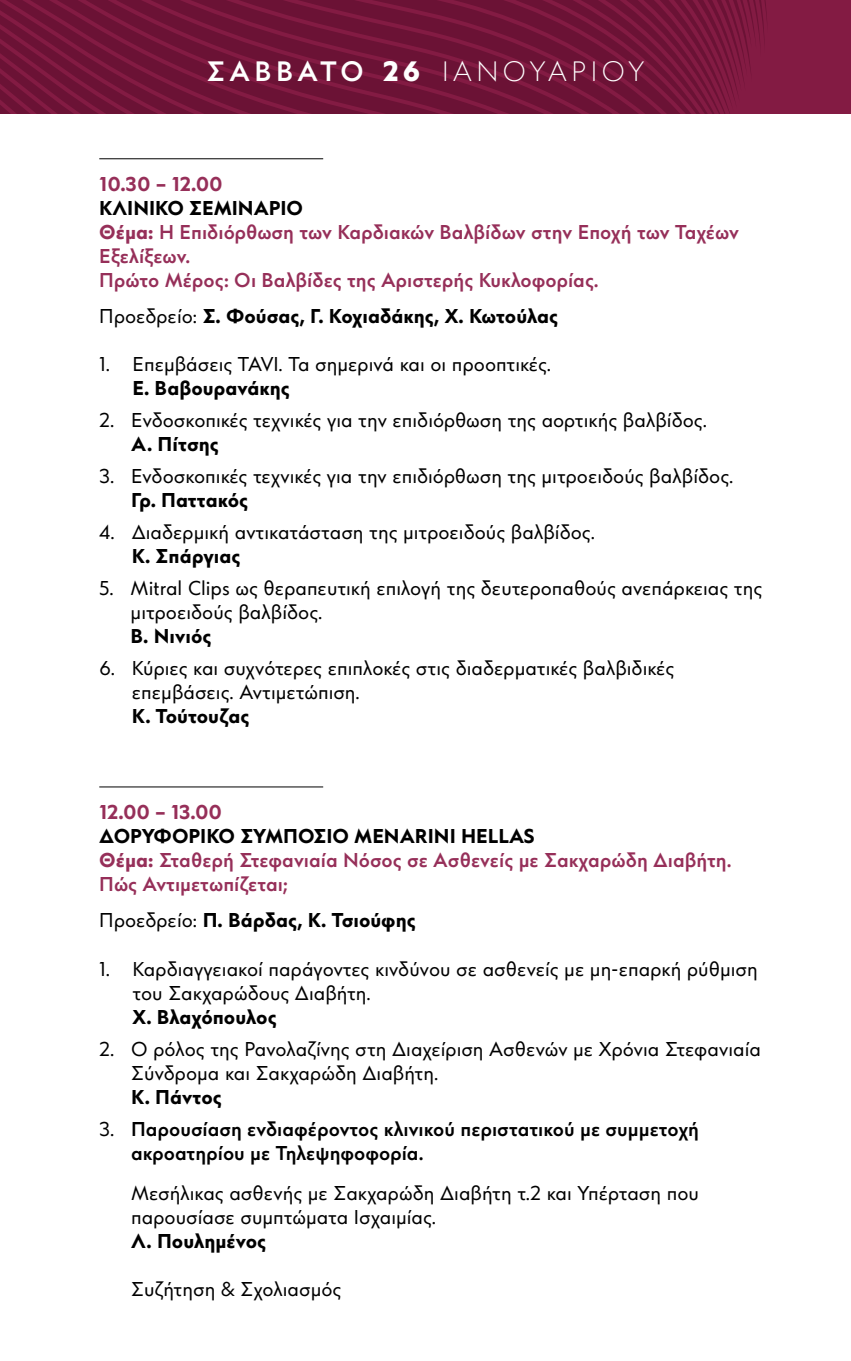
<style>
.page{position:relative;width:851px;height:1361px;background:#fff}
.page>*{position:absolute;margin:0;border:0;box-sizing:border-box;transform-origin:0 0}
.t1{font:300 28px "CF Panoptik";letter-spacing:.16em;color:#fff}
.t2{font:20px/24px "CF Panoptik";color:#000}
.t3{font:500 20px/24px "CF Panoptik";color:#962f59}
.t4{font:700 20px "CF Panoptik";color:#000}
.t5{font:500 20px/24px "CF Panoptik";color:#000}
.t6{font:700 20px "CF Panoptik";letter-spacing:-.015em;color:#962f59}
.s1{font-weight:500}
.s2{font-weight:800}
.s3{font-weight:700;color:#000}
.s4{font-weight:700}
.s5{font-weight:400}
</style>
<div class="page">
<hr style="left:99px;top:158px;width:224px;height:1px;background:#000">
<hr style="left:99px;top:786px;width:224px;height:1px;background:#000">
<svg style="left:0;top:0;width:850px;height:113px;background:#73153a"></svg>
<h1 class="t1" style="left:207px;top:54px;width:439px"><span class="s1">ΣΑΒΒΑΤΟ</span> <span class="s2">26</span> ΙΑΝΟΥΑΡΊ ΟΥ</h1>
<p class="t6" style="left:99px;top:172px;width:125px">10.30 – 12.00</p>
<p class="t3" style="left:99px;top:197px;width:641px"><span class="s3">ΚΛΙΝΙΚΟ ΣΕΜΙΝΑΡΙΟ<br></span><span class="s4">Θέμα:</span> Η Επιδιόρθωση των Καρδιακών Βαλβίδων στην Εποχή των Ταχέων Εξελίξεων.<br>Πρώτο Μέρος: Οι Βαλβίδες της Αριστερής Κυκλοφορίας.</p>
<p class="t4" style="left:99px;top:304px;width:460px"><span class="s5">Προεδρείο:</span> Σ. Φούσας, Γ. Κοχιαδάκης, Χ. Κωτούλας</p>
<p class="t2" style="left:99px;top:353px;width:453px">1. Επεμβάσεις TAVI. Τα σημερινά και οι προοπτικές.</p>
<p class="t4" style="left:132px;top:376px;width:159px">Ε. Βαβουρανάκης</p>
<p class="t2" style="left:99px;top:409px;width:609px">2. Ενδοσκοπικές τεχνικές για την επιδιόρθωση της αορτικής βαλβίδος.</p>
<p class="t4" style="left:131px;top:432px;width:89px">Α. Πίτσης</p>
<p class="t2" style="left:99px;top:465px;width:635px">3. Ενδοσκοπικές τεχνικές για την επιδιόρθωση της μιτροειδούς βαλβίδος.</p>
<p class="t4" style="left:131px;top:488px;width:118px">Γρ. Παττακός</p>
<p class="t2" style="left:99px;top:521px;width:497px">4. Διαδερμική αντικατάσταση της μιτροειδούς βαλβίδος.</p>
<p class="t4" style="left:132px;top:544px;width:110px">Κ. Σπάργιας</p>
<p class="t2" style="left:131px;top:577px;width:633px;text-indent:-31px">5. Mitral Clips ως θεραπευτική επιλογή της δευτεροπαθούς ανεπάρκειας της μιτροειδούς βαλβίδος.</p>
<p class="t4" style="left:131px;top:624px;width:82px">Β. Νινιός</p>
<p class="t2" style="left:132px;top:657px;width:543px;text-indent:-33px">6. Κύριες και συχνότερες επιπλοκές στις διαδερματικές βαλβιδικές επεμβάσεις. Αντιμετώπιση.</p>
<p class="t4" style="left:132px;top:704px;width:119px">Κ. Τούτουζας</p>
<p class="t6" style="left:99px;top:800px;width:124px">12.00 – 13.00</p>
<p class="t3" style="left:99px;top:825px;width:633px"><span class="s3">ΔΟΡΥΦΟΡΙΚΟ ΣΥΜΠΟΣΙΟ MENARINI HELLAS<br></span><span class="s4">Θέμα:</span> Σταθερή Στεφανιαία Νόσος σε Ασθενείς με Σακχαρώδη Διαβήτη.<br>Πώς Αντιμετωπίζεται;</p>
<p class="t4" style="left:99px;top:908px;width:318px"><span class="s5">Προεδρείο:</span> Π. Βάρδας, Κ. Τσιούφης</p>
<p class="t2" style="left:132px;top:957px;width:626px;text-indent:-33px">1. Καρδιαγγειακοί παράγοντες κινδύνου σε ασθενείς με μη-επαρκή ρύθμιση του Σακχαρώδους Διαβήτη.</p>
<p class="t4" style="left:132px;top:1004px;width:145px">Χ. Βλαχόπουλος</p>
<p class="t2" style="left:131px;top:1037px;width:631px;text-indent:-32px">2. O ρόλος της Ρανολαζίνης στη Διαχείριση Ασθενών με Χρόνια Στεφανιαία<br>Σύνδρομα και Σακχαρώδη Διαβήτη.</p>
<p class="t4" style="left:131px;top:1084px;width:92px">Κ. Πάντος</p>
<p class="t5" style="left:131px;top:1117px;width:569px;text-indent:-32px"><span class="s5">3.</span> Παρουσίαση ενδιαφέροντος κλινικού περιστατικού με συμμετοχή ακροατηρίου με Τηλεψηφοφορία.</p>
<p class="t2" style="left:131px;top:1181px;width:569px">Μεσήλικας ασθενής με Σακχαρώδη Διαβήτη τ.2 και Υπέρταση που παρουσίασε συμπτώματα Ισχαιμίας.</p>
<p class="t4" style="left:131px;top:1228px;width:136px">Λ. Πουλημένος</p>
<p class="t2" style="left:131px;top:1277px;width:212px">Συζήτηση &amp; Σχολιασμός</p>
</div>
